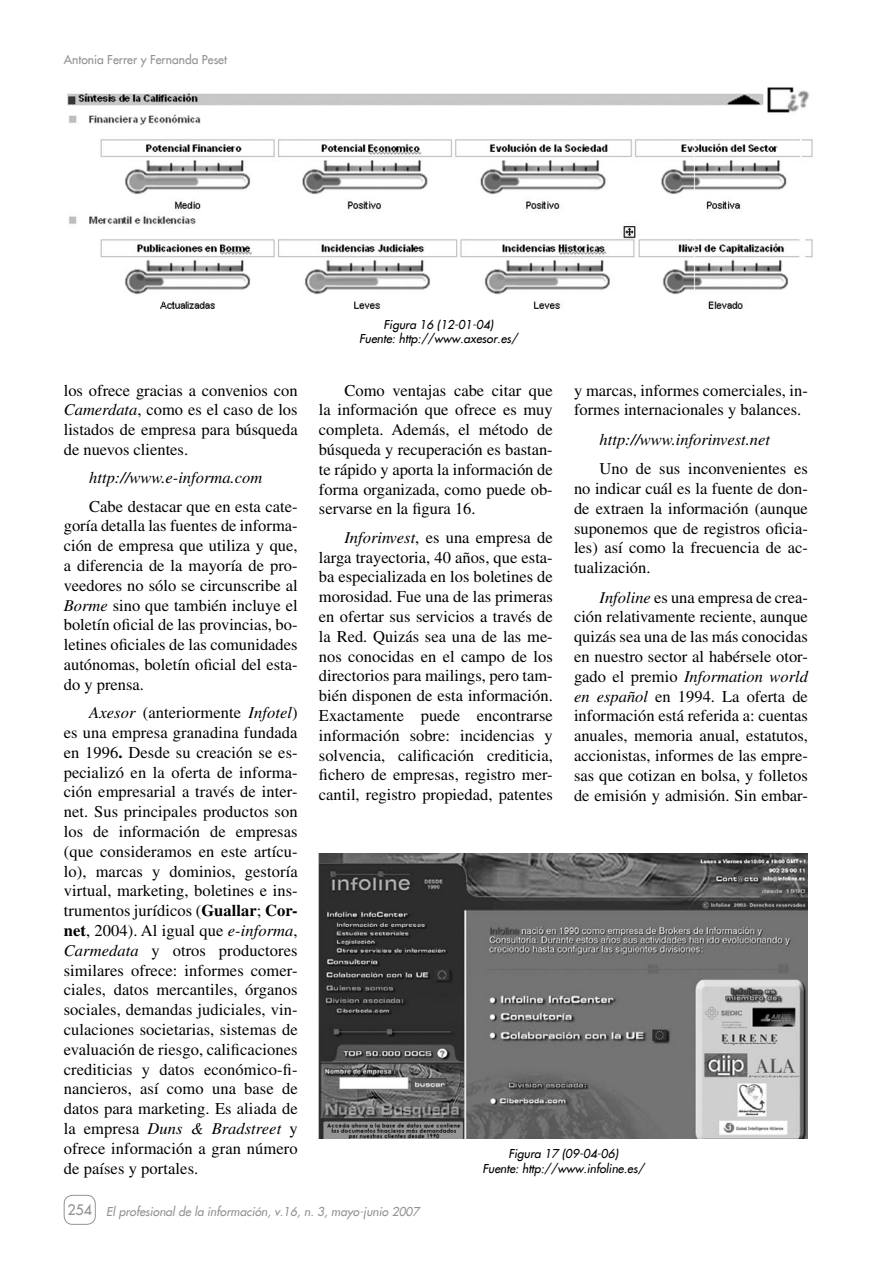
<style>
.page{position:relative;width:893px;height:1263px;background:#fff}
.page>*{position:absolute;margin:0;border:0;box-sizing:border-box;transform-origin:0 0}
.t1{font:16.5px/19.8px "Times";color:#000;text-align:justify}
.t2{font:italic 16.5px "Times";color:#000}
.t3{font:14.25px "Futura";color:#939393}
.t4{font:italic 12px/14.4px "Futura";color:#000;text-align:center}
.t5{font:italic 12px "Futura";color:#939393}
.t6{font:12px "Futura";color:#939393}
.s1{font-style:italic}
.s2{font-weight:700}
</style>
<div class="page">
<svg style="left:63px;top:1194px;width:33px;height:30px"></svg>
<img style="left:319px;top:854px;width:489px;height:285px">
<img style="left:67px;top:87px;width:746px;height:222px">
<p class="t6" style="left:64px;top:52px;width:165px">Antonia Ferrer y Fernanda Peset</p>
<p class="t1" style="left:64px;top:380px;width:235px">los ofrece gracias a convenios con <span class="s1">Camerdata</span>, como es el caso de los listados de empresa para búsqueda de nuevos clientes.</p>
<p class="t2" style="left:89px;top:469px;width:174px">http://www.e-informa.com</p>
<p class="t1" style="left:64px;top:496px;width:235px;text-indent:26px">Cabe destacar que en esta cate&shy;goría detalla las fuentes de informa&shy;ción de empresa que utiliza y que, a diferencia de la mayoría de pro&shy;veedores no sólo se circunscribe al <span class="s1">Borme</span> sino que también incluye el boletín oficial de las provincias, bo&shy;letines oficiales de las comunidades autónomas, boletín oficial del esta&shy;do y prensa.</p>
<p class="t1" style="left:64px;top:703px;width:235px;text-indent:26px"><span class="s1">Axesor</span> (anteriormente <span class="s1">Infotel</span>) es una empresa granadina fundada en 1996<span class="s2">.</span> Desde su creación se es&shy;pecializó en la oferta de informa&shy;ción empresarial a través de inter&shy;net. Sus principales productos son los de información de empresas (que consideramos en este artícu&shy;lo), marcas y dominios, gestoría virtual, marketing, boletines e ins&shy;trumentos jurídicos (<span class="s2">Guallar</span>; <span class="s2">Cor&shy;net</span>, 2004). Al igual que <span class="s1">e-informa</span>, <span class="s1">Carmedata</span> y otros productores similares ofrece: informes comer&shy;ciales, datos mercantiles, órganos sociales, demandas judiciales, vin&shy;culaciones societarias, sistemas de evaluación de riesgo, calificaciones crediticias y datos económico-fi&shy;nancieros, así como una base de datos para marketing. Es aliada de la empresa <span class="s1">Duns &amp; Bradstreet</span> y ofrece información a gran número de países y portales.</p>
<p class="t4" style="left:359px;top:317px;width:160px">Figura 16 (12-01-04)<br>Fuente: http://www.axesor.es/</p>
<p class="t1" style="left:319px;top:380px;width:235px;text-indent:26px">Como ventajas cabe citar que la información que ofrece es muy completa. Además, el método de búsqueda y recuperación es bastan&shy;te rápido y aporta la información de forma organizada, como puede ob&shy;servarse en la figura 16.</p>
<p class="t1" style="left:319px;top:527px;width:235px;text-indent:26px"><span class="s1">Inforinvest</span>, es una empresa de larga trayectoria, 40 años, que esta&shy;ba especializada en los boletines de morosidad. Fue una de las primeras en ofertar sus servicios a través de la Red. Quizás sea una de las me&shy;nos conocidas en el campo de los directorios para mailings, pero tam&shy;bién disponen de esta información.<br>Exactamente puede encontrarse información sobre: incidencias y solvencia, calificación crediticia, fichero de empresas, registro mer&shy;cantil, registro propiedad, patentes</p>
<p class="t1" style="left:574px;top:380px;width:235px">y marcas, informes comerciales, in&shy;formes internacionales y balances.</p>
<p class="t2" style="left:600px;top:430px;width:172px">http://www.inforinvest.net</p>
<p class="t1" style="left:574px;top:459px;width:235px;text-indent:26px">Uno de sus inconvenientes es no indicar cuál es la fuente de don&shy;de extraen la información (aunque suponemos que de registros oficia&shy;les) así como la frecuencia de ac&shy;tualización.</p>
<p class="t1" style="left:574px;top:587px;width:235px;text-indent:26px"><span class="s1">Infoline</span> es una empresa de crea&shy;ción relativamente reciente, aunque quizás sea una de las más conocidas en nuestro sector al habérsele otor&shy;gado el premio <span class="s1">Information world en español</span> en 1994. La oferta de información está referida a: cuentas anuales, memoria anual, estatutos, accionistas, informes de las empre&shy;sas que cotizan en bolsa, y folletos de emisión y admisión. Sin embar-</p>
<p class="t4" style="left:482px;top:1146px;width:163px">Figura 17 (09-04-06)<br>Fuente: http://www.infoline.es/</p>
<p class="t3" style="left:67px;top:1201px;width:26px">254</p>
<p class="t5" style="left:106px;top:1204px;width:315px">El profesional de la información, v.16, n. 3, mayo-junio 2007</p>
</div>
